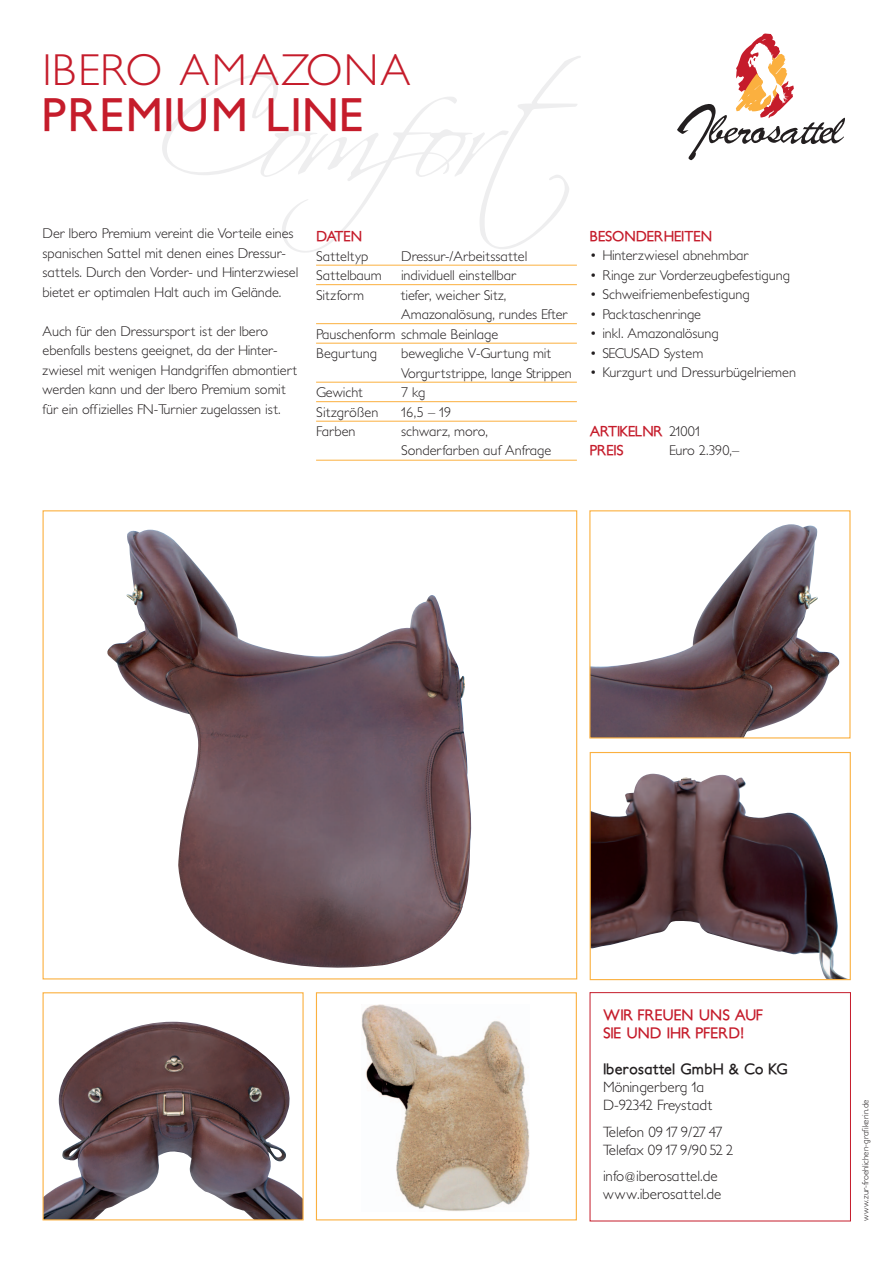
<style>
.page{position:relative;width:893px;height:1263px;background:#fff}
.page>*{position:absolute;margin:0;border:0;box-sizing:border-box;transform-origin:0 0}
.t1{font:300 45px "Petita";letter-spacing:.035em;color:#c51c2b}
.t2{font:700 45px "Petita";letter-spacing:.015em;color:#c51c2b}
.t3{font:300 15px/18px "Petita";color:#231f20}
.t4{font:300 15px/18px "Petita";letter-spacing:-.025em;color:#231f20}
.t5{font:700 15px/18px "Petita";letter-spacing:-.025em;color:#c51c2b}
.t6{font:700 15px "Petita";letter-spacing:-.025em;color:#231f20}
.t7{font:300 14.25px/19.5px "Petita";color:#231f20}
.t8{font:700 14.25px/19.5px "Petita";letter-spacing:-.035em;color:#c51c2b}
.t9{font:300 9px "Petita";color:#231f20}
.s1{font-weight:300;color:#231f20}
</style>
<div class="page">
<div style="left:590px;top:992px;width:261px;height:229px;border:1px solid #c51c2b"></div>
<svg style="left:677px;top:34px;width:168px;height:126px"></svg>
<hr style="left:316px;top:265px;width:261px;height:1px;background:#fbb03f">
<hr style="left:316px;top:284px;width:261px;height:1px;background:#fbb03f">
<hr style="left:316px;top:323px;width:261px;height:1px;background:#fbb03f">
<hr style="left:316px;top:343px;width:261px;height:1px;background:#fbb03f">
<hr style="left:316px;top:382px;width:261px;height:1px;background:#fbb03f">
<hr style="left:316px;top:401px;width:261px;height:1px;background:#fbb03f">
<hr style="left:316px;top:421px;width:261px;height:1px;background:#fbb03f">
<hr style="left:316px;top:460px;width:261px;height:1px;background:#fbb03f">
<img style="left:591px;top:524px;width:249px;height:212px">
<div style="left:589px;top:510px;width:261px;height:228px;border:1px solid #fbb03f"></div>
<img style="left:592px;top:774px;width:253px;height:204px">
<div style="left:590px;top:752px;width:261px;height:228px;border:1px solid #fbb03f"></div>
<img style="left:107px;top:529px;width:365px;height:439px">
<img style="left:362px;top:1005px;width:168px;height:206px">
<div style="left:316px;top:992px;width:261px;height:228px;border:1px solid #fbb03f"></div>
<img style="left:45px;top:1022px;width:257px;height:196px">
<div style="left:43px;top:992px;width:261px;height:228px;border:1px solid #fbb03f"></div>
<h1 class="t1" style="left:43px;top:44px;width:363px">Ibero Amazona</h1>
<h1 class="t2" style="left:43px;top:88px;width:323px">PREMIUM LINE</h1>
<p class="t7" style="left:43px;top:224px;width:257px">Der Ibero Premium vereint die Vorteile eines spanischen Sattel mit denen eines Dressur&shy;sattels. Durch den Vorder- und Hinterzwiesel bietet er optimalen Halt auch im Gelände.</p>
<p class="t7" style="left:43px;top:322px;width:256px">Auch für den Dressursport ist der Ibero ebenfalls bestens geeignet, da der Hinter&shy;zwiesel mit wenigen Handgriffen abmontiert werden kann und der Ibero Premium somit für ein offizielles FN-Turnier zugelassen ist.</p>
<p class="t8" style="left:316px;top:227px;width:48px">DATEN</p>
<p class="t7" style="left:316px;top:246px;width:54px">Satteltyp</p>
<p class="t7" style="left:401px;top:246px;width:128px">Dressur-/Arbeitssattel</p>
<p class="t7" style="left:316px;top:266px;width:67px">Sattelbaum</p>
<p class="t7" style="left:401px;top:266px;width:117px">individuell einstellbar</p>
<p class="t7" style="left:316px;top:285px;width:49px">Sitzform</p>
<p class="t7" style="left:401px;top:285px;width:107px">tiefer, weicher Sitz,</p>
<p class="t7" style="left:401px;top:305px;width:168px">Amazonalösung, rundes Efter</p>
<p class="t7" style="left:316px;top:324px;width:184px">Pauschenform schmale Beinlage</p>
<p class="t7" style="left:316px;top:344px;width:62px">Begurtung</p>
<p class="t7" style="left:401px;top:344px;width:172px">bewegliche V-Gurtung mit<br>Vorgurtstrippe, lange Strippen</p>
<p class="t7" style="left:316px;top:383px;width:48px">Gewicht</p>
<p class="t7" style="left:401px;top:383px;width:26px">7 kg</p>
<p class="t7" style="left:316px;top:402px;width:64px">Sitzgrößen</p>
<p class="t7" style="left:401px;top:402px;width:52px">16,5 – 19</p>
<p class="t7" style="left:316px;top:422px;width:41px">Farben</p>
<p class="t7" style="left:401px;top:422px;width:152px">schwarz, moro,<br>Sonderfarben auf Anfrage</p>
<p class="t8" style="left:590px;top:227px;width:124px">BESONDERHEITEN</p>
<p class="t7" style="left:590px;top:246px;width:161px">• Hinterzwiesel abnehmbar</p>
<p class="t7" style="left:590px;top:266px;width:202px">• Ringe zur Vorderzeugbefestigung</p>
<p class="t7" style="left:590px;top:285px;width:161px">• Schweifriemenbefestigung</p>
<p class="t7" style="left:590px;top:305px;width:113px">• Packtaschenringe</p>
<p class="t7" style="left:590px;top:324px;width:131px">• inkl. Amazonalösung</p>
<p class="t7" style="left:590px;top:344px;width:115px">• SECUSAD System</p>
<p class="t7" style="left:590px;top:363px;width:208px">• Kurzgurt und Dressurbügelriemen</p>
<p class="t8" style="left:590px;top:422px;width:112px">ARTIKEL NR <span class="s1">21001<br></span>PREIS <span class="s1">E</span></p>
<p class="t7" style="left:675px;top:441px;width:65px">uro 2.390,–</p>
<p class="t5" style="left:603px;top:1006px;width:161px">WIR FREUEN UNS AUF<br>SIE UND IHR PFERD!</p>
<p class="t6" style="left:603px;top:1060px;width:186px">IBEROSATTEL GMBH &amp; CO KG</p>
<p class="t3" style="left:603px;top:1078px;width:111px">Möningerberg 1a<br>D-92342 Freystadt</p>
<p class="t4" style="left:603px;top:1123px;width:132px">Telefon 09 17 9/27 47<br>Telefax 09 17 9/90 52 2</p>
<p class="t3" style="left:603px;top:1167px;width:120px">info@iberosattel.de www.iberosattel.de</p>
<p class="t9" style="left:860px;top:1221px;width:123px;rotate:-90deg">www.zur-froehlichen-grafikerin.de</p>
</div>
